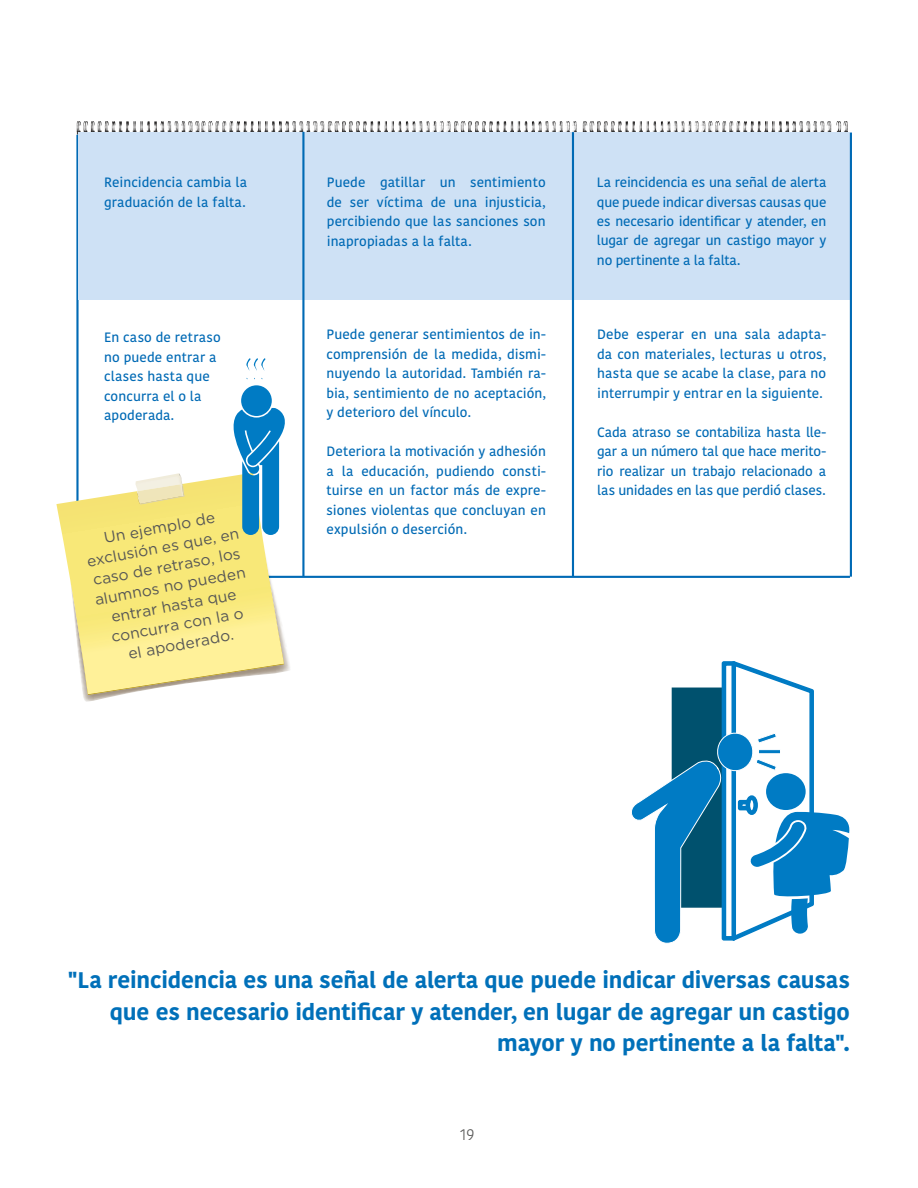
<style>
.page{position:relative;width:918px;height:1188px;background:#fff}
.page>*{position:absolute;margin:0;border:0;box-sizing:border-box;transform-origin:0 0}
.t1{font:700 22.5px/31.5px "Kohinoor Bangla";letter-spacing:-.005em;color:#0070b9;text-align:right}
.t2{font:300 16.5px "Kohinoor Bangla";color:#575756}
.t3{font:15.45px/19.8px "Gotham";color:#575756;text-align:center}
.t4{font:500 13.5px/19.5px "Kohinoor Bangla";letter-spacing:.005em;color:#006ab5;text-align:justify}
</style>
<div class="page">
<img style="left:104px;top:121px;width:67px;height:12px">
<img style="left:229px;top:121px;width:67px;height:12px">
<img style="left:356px;top:121px;width:67px;height:12px">
<img style="left:482px;top:121px;width:67px;height:12px">
<img style="left:611px;top:121px;width:67px;height:12px">
<img style="left:736px;top:121px;width:67px;height:12px">
<img style="left:836px;top:121px;width:12px;height:12px">
<hr style="left:76px;top:135px;width:3px;height:441px;background:#006ab5">
<div style="left:78px;top:133px;width:774px;height:167px;background:#cee1f5"></div>
<hr style="left:302px;top:132px;width:3px;height:445px;background:#006ab5">
<hr style="left:572px;top:132px;width:2px;height:444px;background:#006ab5">
<hr style="left:850px;top:133px;width:2px;height:444px;background:#006ab5">
<hr style="left:252px;top:576px;width:598px;height:2px;background:#006ab5">
<img style="left:83px;top:575px;width:208px;height:127px">
<svg style="left:56px;top:473px;width:228px;height:221px"></svg>
<img style="left:136px;top:473px;width:4px;height:18px">
<img style="left:137px;top:484px;width:3px;height:20px">
<svg style="left:140px;top:473px;width:45px;height:31px"></svg>
<svg style="left:631px;top:661px;width:219px;height:283px"></svg>
<svg style="left:233px;top:408px;width:52px;height:127px"></svg>
<div style="left:241px;top:385px;width:31px;height:31px;background:#007bc4;border-radius:50%"></div>
<svg style="left:246px;top:358px;width:20px;height:13px"></svg>
<p class="t4" style="left:104px;top:172px;width:144px">Reincidencia cambia la graduación de la falta.</p>
<p class="t4" style="left:327px;top:172px;width:220px">Puede gatillar un sentimiento de ser víctima de una injusticia, percibiendo que las sanciones son inapropiadas a la falta.</p>
<p class="t4" style="left:597px;top:172px;width:231px">La reincidencia es una señal de alerta que puede indicar diversas causas que es necesario identificar y atender, en lugar de agregar un castigo mayor y no pertinente a la falta.</p>
<p class="t4" style="left:104px;top:328px;width:118px;text-align:left">En caso de retraso no puede entrar a clases hasta que concurra el o la apoderada.</p>
<p class="t3" style="left:82px;top:531px;width:156px;rotate:-10deg">Un ejemplo de exclusión es que, en caso de retraso, los alumnos no pueden entrar hasta que concurra con la o<br>el apoderado.</p>
<p class="t4" style="left:326px;top:324px;width:221px">Puede generar sentimientos de in&shy;comprensión de la medida, dismi&shy;nuyendo la autoridad. También ra&shy;bia, sentimiento de no aceptación, y deterioro del vínculo.</p>
<p class="t4" style="left:326px;top:441px;width:221px">Deteriora la motivación y adhesión a la educación, pudiendo consti&shy;tuirse en un factor más de expre&shy;siones violentas que concluyan en expulsión o deserción.</p>
<p class="t4" style="left:597px;top:324px;width:231px">Debe esperar en una sala adapta&shy;da con materiales, lecturas u otros, hasta que se acabe la clase, para no interrumpir y entrar en la siguiente.</p>
<p class="t4" style="left:597px;top:422px;width:231px">Cada atraso se contabiliza hasta lle&shy;gar a un número tal que hace merito&shy;rio realizar un trabajo relacionado a las unidades en las que perdió clases.</p>
<h1 class="t1" style="left:68px;top:963px;width:783px">"La reincidencia es una señal de alerta que puede indicar diversas causas que es necesario identificar y atender, en lugar de agregar un castigo mayor y no pertinente a la falta".</h1>
<p class="t2" style="left:460px;top:1122px;width:16px">19</p>
</div>
